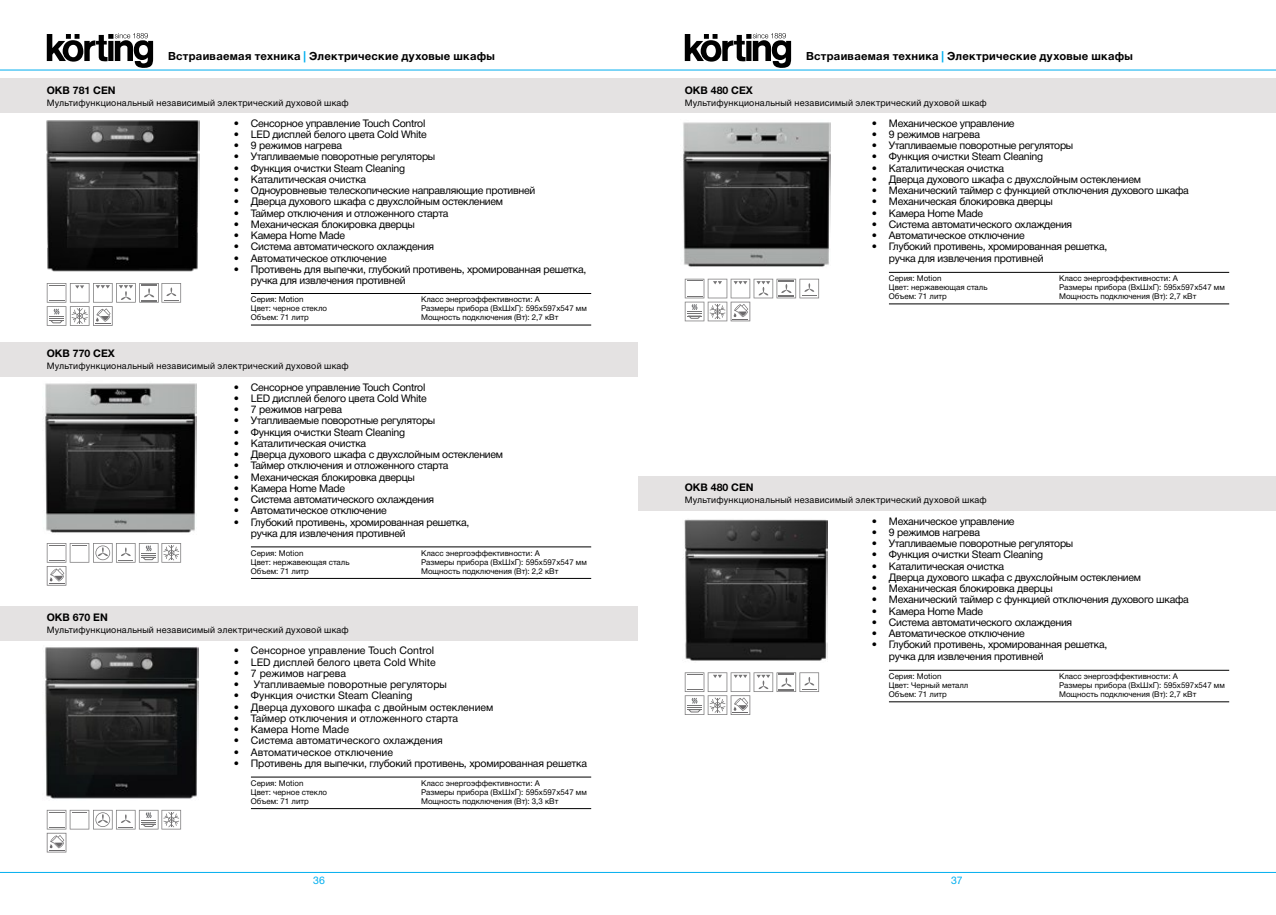
<style>
.page{position:relative;width:1276px;height:915px;background:#fff}
.page>*{position:absolute;margin:0;border:0;box-sizing:border-box;transform-origin:0 0}
.t1{font:700 11.25px "Helvetica Neue Cyr";letter-spacing:.025em;color:#000}
.t2{font:10.5px/11.2px "Helvetica Neue Cyr";letter-spacing:-.025em;color:#000}
.t3{font:10.5px "Helvetica Neue Cyr";color:#000}
.t4{font:700 10.5px "Helvetica Neue Cyr";color:#000}
.t5{font:10.5px "Helvetica Neue Cyr";color:#00aeef}
.t6{font:9px "Helvetica Neue Cyr";letter-spacing:.025em;color:#000}
.t7{font:7.95px/9px "Helvetica Neue Cyr";color:#000}
.s1{color:#00aeef}
</style>
<div class="page">
<hr style="left:638px;top:871px;width:638px;height:1px;background:#00aeef">
<hr style="left:0;top:871px;width:638px;height:1px;background:#00aeef">
<hr style="left:638px;top:70px;width:638px;height:1px;background:#00aeef">
<hr style="left:0;top:70px;width:638px;height:1px;background:#00aeef">
<svg style="left:685px;top:33px;width:106px;height:35px"></svg>
<svg style="left:47px;top:33px;width:106px;height:35px"></svg>
<div style="left:0;top:606px;width:638px;height:34px;background:#e4e2e2"></div>
<div style="left:0;top:342px;width:638px;height:34px;background:#e4e2e2"></div>
<div style="left:0;top:79px;width:638px;height:34px;background:#e4e2e2"></div>
<div style="left:638px;top:79px;width:638px;height:34px;background:#e4e2e2"></div>
<div style="left:638px;top:476px;width:638px;height:34px;background:#e4e2e2"></div>
<img style="left:46px;top:120px;width:153px;height:152px">
<hr style="left:251px;top:546px;width:340px;height:1px;background:#000">
<hr style="left:251px;top:578px;width:340px;height:1px;background:#000">
<hr style="left:251px;top:776px;width:340px;height:1px;background:#000">
<hr style="left:251px;top:808px;width:340px;height:1px;background:#000">
<hr style="left:251px;top:293px;width:340px;height:1px;background:#000">
<hr style="left:251px;top:324px;width:340px;height:1px;background:#000">
<hr style="left:889px;top:272px;width:340px;height:1px;background:#000">
<hr style="left:889px;top:303px;width:340px;height:1px;background:#000">
<hr style="left:889px;top:669px;width:340px;height:1px;background:#000">
<hr style="left:889px;top:701px;width:340px;height:1px;background:#000">
<img style="left:45px;top:383px;width:152px;height:150px">
<img style="left:683px;top:122px;width:147px;height:145px">
<img style="left:684px;top:519px;width:143px;height:142px">
<img style="left:45px;top:647px;width:153px;height:152px">
<svg style="left:47px;top:283px;width:134px;height:43px"></svg>
<svg style="left:47px;top:543px;width:134px;height:42px"></svg>
<svg style="left:47px;top:809px;width:134px;height:43px"></svg>
<svg style="left:685px;top:279px;width:134px;height:42px"></svg>
<svg style="left:685px;top:672px;width:134px;height:42px"></svg>
<p class="t1" style="left:168px;top:50px;width:328px">Встраиваемая техника <span class="s1">|</span> Электрические духовые шкафы</p>
<p class="t1" style="left:806px;top:50px;width:328px">Встраиваемая техника <span class="s1">|</span> Электрические духовые шкафы</p>
<p class="t4" style="left:47px;top:84px;width:70px">OKB 781 CEN</p>
<p class="t6" style="left:47px;top:97px;width:303px">Мультифункциональный независимый электрический духовой шкаф</p>
<p class="t2" style="left:234px;top:117px;width:193px">• Сенсорное управление Touch Control</p>
<p class="t2" style="left:234px;top:129px;width:194px">• LED дисплей белого цвета Cold White</p>
<p class="t2" style="left:234px;top:140px;width:110px">• 9 режимов нагрева</p>
<p class="t2" style="left:234px;top:151px;width:203px">• Утапливаемые поворотные регуляторы</p>
<p class="t2" style="left:234px;top:162px;width:173px">• Функция очистки Steam Cleaning</p>
<p class="t2" style="left:234px;top:174px;width:134px">• Каталитическая очистка</p>
<p class="t2" style="left:234px;top:185px;width:303px">• Одноуровневые телескопические направляющие противней</p>
<p class="t2" style="left:234px;top:196px;width:271px">• Дверца духового шкафа с двухслойным остеклением</p>
<p class="t2" style="left:234px;top:207px;width:216px">• Таймер отключения и отложенного старта</p>
<p class="t2" style="left:234px;top:219px;width:182px">• Механическая блокировка дверцы</p>
<p class="t2" style="left:234px;top:230px;width:113px">• Камера Home Made</p>
<p class="t2" style="left:234px;top:241px;width:202px">• Система автоматического охлаждения</p>
<p class="t2" style="left:234px;top:252px;width:154px">• Автоматическое отключение</p>
<p class="t2" style="left:251px;top:264px;width:337px;text-indent:-17px">• Противень для выпечки, глубокий противень, хромированная решетка, ручка для извлечения противней</p>
<p class="t7" style="left:251px;top:295px;width:78px">Серия: Motion<br>Цвет: черное стекло<br>Объем: 71 литр</p>
<p class="t7" style="left:421px;top:295px;width:167px">Класс энергоэффективности: А<br>Размеры прибора (ВхШхГ): 595х597х547 мм<br>Мощность подключения (Вт): 2,7 кВт</p>
<p class="t4" style="left:47px;top:348px;width:70px">OKB 770 CEX</p>
<p class="t6" style="left:47px;top:361px;width:303px">Мультифункциональный независимый электрический духовой шкаф</p>
<p class="t2" style="left:234px;top:381px;width:193px">• Сенсорное управление Touch Control</p>
<p class="t2" style="left:234px;top:392px;width:194px">• LED дисплей белого цвета Cold White</p>
<p class="t2" style="left:234px;top:403px;width:110px">• 7 режимов нагрева</p>
<p class="t2" style="left:234px;top:415px;width:203px">• Утапливаемые поворотные регуляторы</p>
<p class="t2" style="left:234px;top:426px;width:173px">• Функция очистки Steam Cleaning</p>
<p class="t2" style="left:234px;top:437px;width:134px">• Каталитическая очистка</p>
<p class="t2" style="left:234px;top:448px;width:271px">• Дверца духового шкафа с двухслойным остеклением</p>
<p class="t2" style="left:234px;top:460px;width:216px">• Таймер отключения и отложенного старта</p>
<p class="t2" style="left:234px;top:471px;width:182px">• Механическая блокировка дверцы</p>
<p class="t2" style="left:234px;top:482px;width:113px">• Камера Home Made</p>
<p class="t2" style="left:234px;top:493px;width:202px">• Система автоматического охлаждения</p>
<p class="t2" style="left:234px;top:505px;width:154px">• Автоматическое отключение</p>
<p class="t2" style="left:251px;top:516px;width:220px;text-indent:-17px">• Глубокий противень, хромированная решетка, ручка для извлечения противней</p>
<p class="t7" style="left:251px;top:548px;width:100px">Серия: Motion<br>Цвет: нержавеющая сталь<br>Объем: 71 литр</p>
<p class="t7" style="left:421px;top:548px;width:167px">Класс энергоэффективности: А<br>Размеры прибора (ВхШхГ): 595х597х547 мм<br>Мощность подключения (Вт): 2,2 кВт</p>
<p class="t4" style="left:47px;top:611px;width:63px">OKB 670 EN</p>
<p class="t6" style="left:47px;top:625px;width:303px">Мультифункциональный независимый электрический духовой шкаф</p>
<p class="t3" style="left:234px;top:644px;width:202px">• Сенсорное управление Touch Control</p>
<p class="t3" style="left:234px;top:656px;width:203px">• LED дисплей белого цвета Cold White</p>
<p class="t3" style="left:234px;top:667px;width:114px">• 7 режимов нагрева</p>
<p class="t3" style="left:234px;top:678px;width:214px">• Утапливаемые поворотные регуляторы</p>
<p class="t3" style="left:234px;top:689px;width:180px">• Функция очистки Steam Cleaning</p>
<p class="t3" style="left:234px;top:701px;width:261px">• Дверца духового шкафа с двойным остеклением</p>
<p class="t3" style="left:234px;top:712px;width:226px">• Таймер отключения и отложенного старта</p>
<p class="t3" style="left:234px;top:723px;width:117px">• Камера Home Made</p>
<p class="t3" style="left:234px;top:734px;width:210px">• Система автоматического охлаждения</p>
<p class="t3" style="left:234px;top:746px;width:161px">• Автоматическое отключение</p>
<p class="t2" style="left:234px;top:757px;width:355px">• Противень для выпечки, глубокий противень, хромированная решетка</p>
<p class="t7" style="left:251px;top:778px;width:78px">Серия: Motion<br>Цвет: черное стекло<br>Объем: 71 литр</p>
<p class="t7" style="left:421px;top:778px;width:167px">Класс энергоэффективности: А<br>Размеры прибора (ВхШхГ): 595х597х547 мм<br>Мощность подключения (Вт): 3,3 кВт</p>
<p class="t4" style="left:685px;top:84px;width:70px">OKB 480 CEX</p>
<p class="t6" style="left:685px;top:97px;width:303px">Мультифункциональный независимый электрический духовой шкаф</p>
<p class="t2" style="left:872px;top:117px;width:144px">• Механическое управление</p>
<p class="t2" style="left:872px;top:129px;width:110px">• 9 режимов нагрева</p>
<p class="t2" style="left:872px;top:140px;width:203px">• Утапливаемые поворотные регуляторы</p>
<p class="t2" style="left:872px;top:151px;width:173px">• Функция очистки Steam Cleaning</p>
<p class="t2" style="left:872px;top:162px;width:134px">• Каталитическая очистка</p>
<p class="t2" style="left:872px;top:174px;width:271px">• Дверца духового шкафа с двухслойным остеклением</p>
<p class="t2" style="left:872px;top:185px;width:318px">• Механический таймер с функцией отключения духового шкафа</p>
<p class="t2" style="left:872px;top:196px;width:182px">• Механическая блокировка дверцы</p>
<p class="t2" style="left:872px;top:207px;width:113px">• Камера Home Made</p>
<p class="t2" style="left:872px;top:219px;width:202px">• Система автоматического охлаждения</p>
<p class="t2" style="left:872px;top:230px;width:154px">• Автоматическое отключение</p>
<p class="t2" style="left:889px;top:241px;width:220px;text-indent:-17px">• Глубокий противень, хромированная решетка, ручка для извлечения противней</p>
<p class="t7" style="left:889px;top:274px;width:100px">Серия: Motion<br>Цвет: нержавеющая сталь<br>Объем: 71 литр</p>
<p class="t7" style="left:1059px;top:274px;width:167px">Класс энергоэффективности: А<br>Размеры прибора (ВхШхГ): 595х597х547 мм<br>Мощность подключения (Вт): 2,7 кВт</p>
<p class="t4" style="left:685px;top:481px;width:70px">OKB 480 CEN</p>
<p class="t6" style="left:685px;top:495px;width:303px">Мультифункциональный независимый электрический духовой шкаф</p>
<p class="t2" style="left:872px;top:515px;width:144px">• Механическое управление</p>
<p class="t2" style="left:872px;top:526px;width:110px">• 9 режимов нагрева</p>
<p class="t2" style="left:872px;top:537px;width:203px">• Утапливаемые поворотные регуляторы</p>
<p class="t2" style="left:872px;top:549px;width:173px">• Функция очистки Steam Cleaning</p>
<p class="t2" style="left:872px;top:560px;width:134px">• Каталитическая очистка</p>
<p class="t2" style="left:872px;top:571px;width:271px">• Дверца духового шкафа с двухслойным остеклением</p>
<p class="t2" style="left:872px;top:582px;width:182px">• Механическая блокировка дверцы</p>
<p class="t2" style="left:872px;top:594px;width:318px">• Механический таймер с функцией отключения духового шкафа</p>
<p class="t2" style="left:872px;top:605px;width:113px">• Камера Home Made</p>
<p class="t2" style="left:872px;top:616px;width:202px">• Система автоматического охлаждения</p>
<p class="t2" style="left:872px;top:627px;width:154px">• Автоматическое отключение</p>
<p class="t2" style="left:889px;top:639px;width:220px;text-indent:-17px">• Глубокий противень, хромированная решетка, ручка для извлечения противней</p>
<p class="t7" style="left:889px;top:671px;width:81px">Серия: Motion<br>Цвет: Черный металл<br>Объем: 71 литр</p>
<p class="t7" style="left:1059px;top:671px;width:167px">Класс энергоэффективности: А<br>Размеры прибора (ВхШхГ): 595х597х547 мм<br>Мощность подключения (Вт): 2,7 кВт</p>
<p class="t5" style="left:313px;top:874px;width:13px">36</p>
<p class="t5" style="left:951px;top:874px;width:13px">37</p>
</div>
